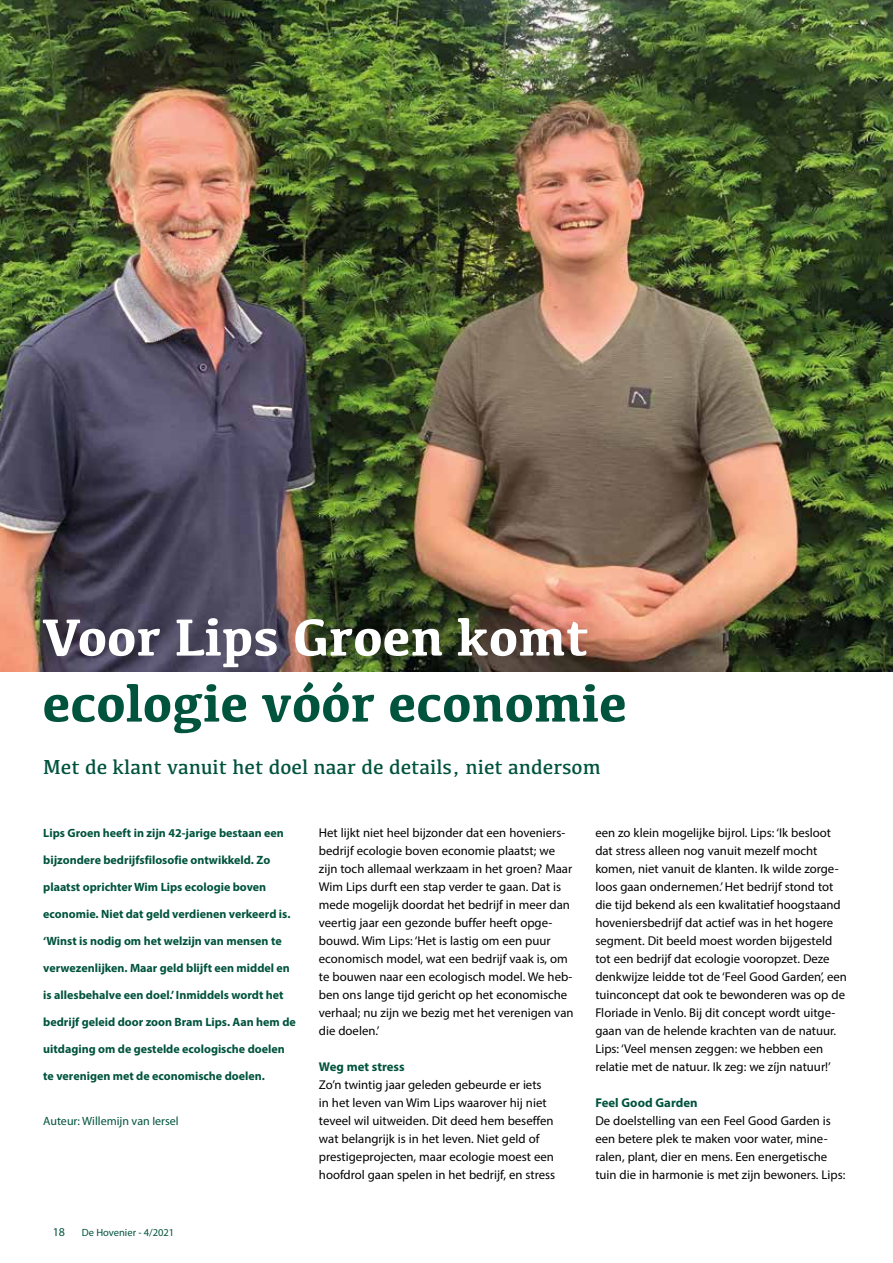
<style>
.page{position:relative;width:893px;height:1263px;background:#fff}
.page>*{position:absolute;margin:0;border:0;box-sizing:border-box;transform-origin:0 0}
.t1{font:700 54px "Kefa";color:#00533d}
.t2{font:700 54px "Kefa";color:#fff}
.t3{font:21px "Kefa";color:#00533d}
.t4{font:12.75px/18px "Myriad Pro";color:#000}
.t5{font:700 12.75px "Myriad Pro";color:#00533d}
.t6{font:700 12px "Myriad Pro";color:#00533d}
.t7{font:12px "Myriad Pro";color:#00533d}
.t8{font:10.5px "Myriad Pro";color:#00533d}
</style>
<div class="page">
<img style="left:0;top:0;width:893px;height:671px">
<h1 class="t2" style="left:43px;top:601px;width:547px">Voor Lips Groen komt</h1>
<h1 class="t1" style="left:43px;top:667px;width:586px">ecologie vóór economie</h1>
<h2 class="t3" style="left:43px;top:754px;width:559px">Met de klant vanuit het doel naar de details, niet andersom</h2>
<p class="t6" style="left:43px;top:825px;width:242px">Lips Groen heeft in zijn 42-jarige bestaan een</p>
<p class="t6" style="left:43px;top:852px;width:228px">bijzondere bedrijfsfilosofie ontwikkeld. Zo</p>
<p class="t6" style="left:43px;top:879px;width:225px">plaatst oprichter Wim Lips ecologie boven</p>
<p class="t6" style="left:43px;top:906px;width:249px">economie. Niet dat geld verdienen verkeerd is.</p>
<p class="t6" style="left:43px;top:933px;width:240px">‘Winst is nodig om het welzijn van mensen te</p>
<p class="t6" style="left:43px;top:960px;width:248px">verwezenlijken. Maar geld blijft een middel en</p>
<p class="t6" style="left:43px;top:987px;width:242px">is allesbehalve een doel.’ Inmiddels wordt het</p>
<p class="t6" style="left:43px;top:1014px;width:254px">bedrijf geleid door zoon Bram Lips. Aan hem de</p>
<p class="t6" style="left:43px;top:1041px;width:243px">uitdaging om de gestelde ecologische doelen</p>
<p class="t6" style="left:43px;top:1068px;width:223px">te verenigen met de economische doelen.</p>
<p class="t7" style="left:43px;top:1114px;width:137px">Auteur: Willemijn van Iersel</p>
<p class="t7" style="left:53px;top:1224px;width:14px">18</p>
<p class="t8" style="left:82px;top:1226px;width:94px">De Hovenier - 4/2021</p>
<p class="t4" style="left:319px;top:824px;width:256px">Het lijkt niet heel bijzonder dat een hoveniers&shy;bedrijf ecologie boven economie plaatst; we zijn toch allemaal werkzaam in het groen? Maar Wim Lips durft een stap verder te gaan. Dat is mede mogelijk doordat het bedrijf in meer dan veertig jaar een gezonde buffer heeft opge&shy;bouwd. Wim Lips: ‘Het is lastig om een puur economisch model, wat een bedrijf vaak is, om te bouwen naar een ecologisch model. We heb&shy;ben ons lange tijd gericht op het economische verhaal; nu zijn we bezig met het verenigen van die doelen.’</p>
<p class="t5" style="left:319px;top:1058px;width:87px">Weg met stress</p>
<p class="t4" style="left:319px;top:1076px;width:238px">Zo’n twintig jaar geleden gebeurde er iets<br>in het leven van Wim Lips waarover hij niet teveel wil uitweiden. Dit deed hem beseffen wat belangrijk is in het leven. Niet geld of prestigeprojecten, maar ecologie moest een hoofdrol gaan spelen in het bedrijf, en stress</p>
<p class="t4" style="left:595px;top:824px;width:253px">een zo klein mogelijke bijrol. Lips: ‘Ik besloot dat stress alleen nog vanuit mezelf mocht komen, niet vanuit de klanten. Ik wilde zorge&shy;loos gaan ondernemen.’ Het bedrijf stond tot die tijd bekend als een kwalitatief hoogstaand hoveniersbedrijf dat actief was in het hogere segment. Dit beeld moest worden bijgesteld tot een bedrijf dat ecologie vooropzet. Deze denkwijze leidde tot de ‘Feel Good Garden’, een tuinconcept dat ook te bewonderen was op de Floriade in Venlo. Bij dit concept wordt uitge&shy;gaan van de helende krachten van de natuur.<br>Lips: ‘Veel mensen zeggen: we hebben een relatie met de natuur. Ik zeg: we zíjn natuur!’</p>
<p class="t5" style="left:595px;top:1094px;width:104px">Feel Good Garden</p>
<p class="t4" style="left:595px;top:1112px;width:252px">De doelstelling van een Feel Good Garden is een betere plek te maken voor water, mine&shy;ralen, plant, dier en mens. Een energetische tuin die in harmonie is met zijn bewoners. Lips:</p>
</div>
